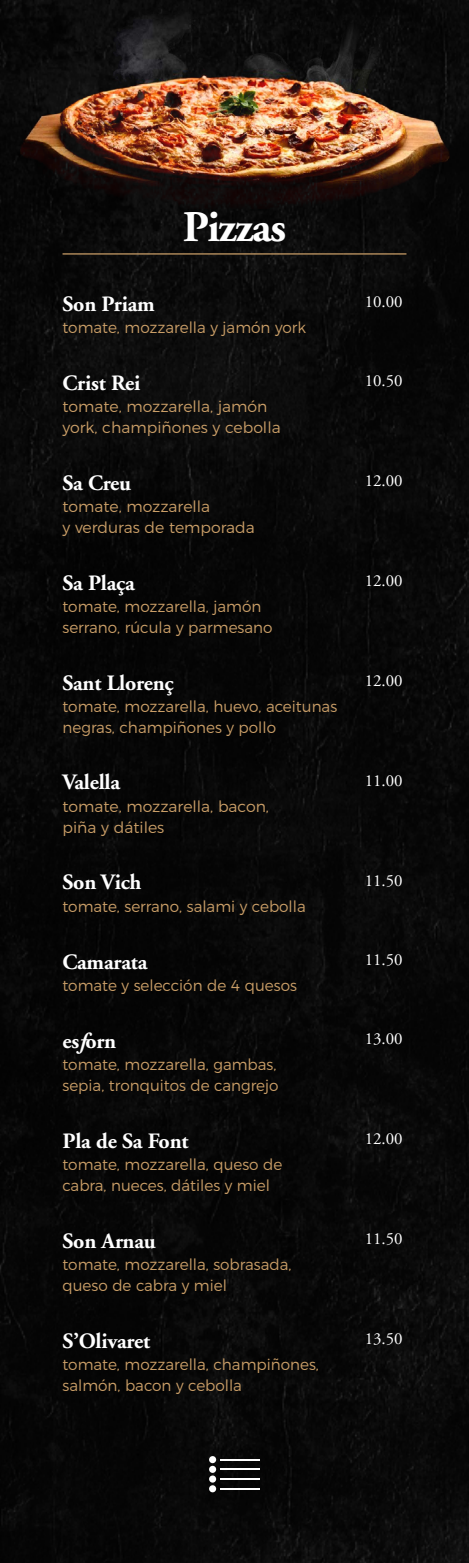
<style>
.page{position:relative;width:469px;height:1563px;background:#fff}
.page>*{position:absolute;margin:0;border:0;box-sizing:border-box;transform-origin:0 0}
.t1{font:700 43.75px "Adobe Garamond";letter-spacing:-.03em;color:#fff}
.t2{font:700 21.88px "Adobe Garamond";letter-spacing:-.01em;color:#fff}
.t3{font:16.88px "Adobe Garamond";color:#fff}
.t4{font:300 15.62px/20.6px "Montserrat";color:#ca9e67}
.s1{font-style:italic}
</style>
<div class="page">
<div style="left:0;top:0;width:469px;height:1562px;background:#070707"></div>
<img style="left:13px;top:0;width:443px;height:211px">
<hr style="left:62px;top:253px;width:282px;height:1px;background:#ca9e67">
<hr style="left:344px;top:253px;width:62px;height:1px;background:#ca9e67">
<div style="left:209px;top:1456px;width:7px;height:7px;background:#fff;border-radius:50%"></div>
<hr style="left:220px;top:1458px;width:40px;height:2px;background:#fff">
<div style="left:209px;top:1465px;width:7px;height:7px;background:#fff;border-radius:50%"></div>
<hr style="left:220px;top:1468px;width:40px;height:2px;background:#fff">
<div style="left:209px;top:1475px;width:7px;height:7px;background:#fff;border-radius:50%"></div>
<hr style="left:220px;top:1478px;width:40px;height:1px;background:#fff">
<div style="left:209px;top:1485px;width:7px;height:7px;background:#fff;border-radius:50%"></div>
<hr style="left:220px;top:1488px;width:40px;height:1px;background:#fff">
<h1 class="t1" style="left:183px;top:204px;width:105px">Pizzas</h1>
<h2 class="t2" style="left:62px;top:292px;width:94px">Son Priam</h2>
<p class="t3" style="left:365px;top:292px;width:39px">10.00</p>
<p class="t4" style="left:62px;top:316px;width:245px">tomate, mozzarella y jamón york</p>
<h2 class="t2" style="left:62px;top:371px;width:79px">Crist Rei</h2>
<p class="t3" style="left:365px;top:372px;width:39px">10.50</p>
<p class="t4" style="left:62px;top:395px;width:220px">tomate, mozzarella, jamón york, champiñones y cebolla</p>
<h2 class="t2" style="left:62px;top:471px;width:70px">Sa Creu</h2>
<p class="t3" style="left:365px;top:472px;width:39px">12.00</p>
<p class="t4" style="left:62px;top:495px;width:194px">tomate, mozzarella<br>y verduras de temporada</p>
<h2 class="t2" style="left:62px;top:571px;width:74px">Sa Plaça</h2>
<p class="t3" style="left:365px;top:571px;width:39px">12.00</p>
<p class="t4" style="left:62px;top:595px;width:211px">tomate, mozzarella, jamón serrano, rúcula y parmesano</p>
<h2 class="t2" style="left:62px;top:670px;width:113px">Sant Llorenç</h2>
<p class="t3" style="left:365px;top:671px;width:39px">12.00</p>
<p class="t4" style="left:62px;top:695px;width:276px">tomate, mozzarella, huevo, aceitunas negras, champiñones y pollo</p>
<h2 class="t2" style="left:62px;top:770px;width:59px">Valella</h2>
<p class="t3" style="left:365px;top:771px;width:39px">11.00</p>
<p class="t4" style="left:62px;top:795px;width:208px">tomate, mozzarella, bacon, piña y dátiles</p>
<h2 class="t2" style="left:62px;top:870px;width:80px">Son Vich</h2>
<p class="t3" style="left:365px;top:871px;width:39px">11.50</p>
<p class="t4" style="left:62px;top:894px;width:245px">tomate, serrano, salami y cebolla</p>
<h2 class="t2" style="left:62px;top:949px;width:86px">Camarata</h2>
<p class="t3" style="left:365px;top:950px;width:39px">11.50</p>
<p class="t4" style="left:62px;top:974px;width:236px">tomate y selección de 4 quesos</p>
<h2 class="t2" style="left:62px;top:1029px;width:55px">es<span class="s1">f</span>orn</h2>
<p class="t3" style="left:365px;top:1030px;width:39px">13.00</p>
<p class="t4" style="left:62px;top:1053px;width:218px">tomate, mozzarella, gambas, sepia, tronquitos de cangrejo</p>
<h2 class="t2" style="left:62px;top:1129px;width:128px">Pla de Sa Font</h2>
<p class="t3" style="left:365px;top:1129px;width:39px">12.00</p>
<p class="t4" style="left:62px;top:1153px;width:221px">tomate, mozzarella, queso de cabra, nueces, dátiles y miel</p>
<h2 class="t2" style="left:62px;top:1228px;width:95px">Son Arnau</h2>
<p class="t3" style="left:365px;top:1229px;width:39px">11.50</p>
<p class="t4" style="left:62px;top:1253px;width:230px">tomate, mozzarella, sobrasada, queso de cabra y miel</p>
<h2 class="t2" style="left:62px;top:1328px;width:89px">S’Olivaret</h2>
<p class="t3" style="left:365px;top:1329px;width:39px">13.50</p>
<p class="t4" style="left:62px;top:1353px;width:258px">tomate, mozzarella, champiñones, salmón, bacon y cebolla</p>
</div>
